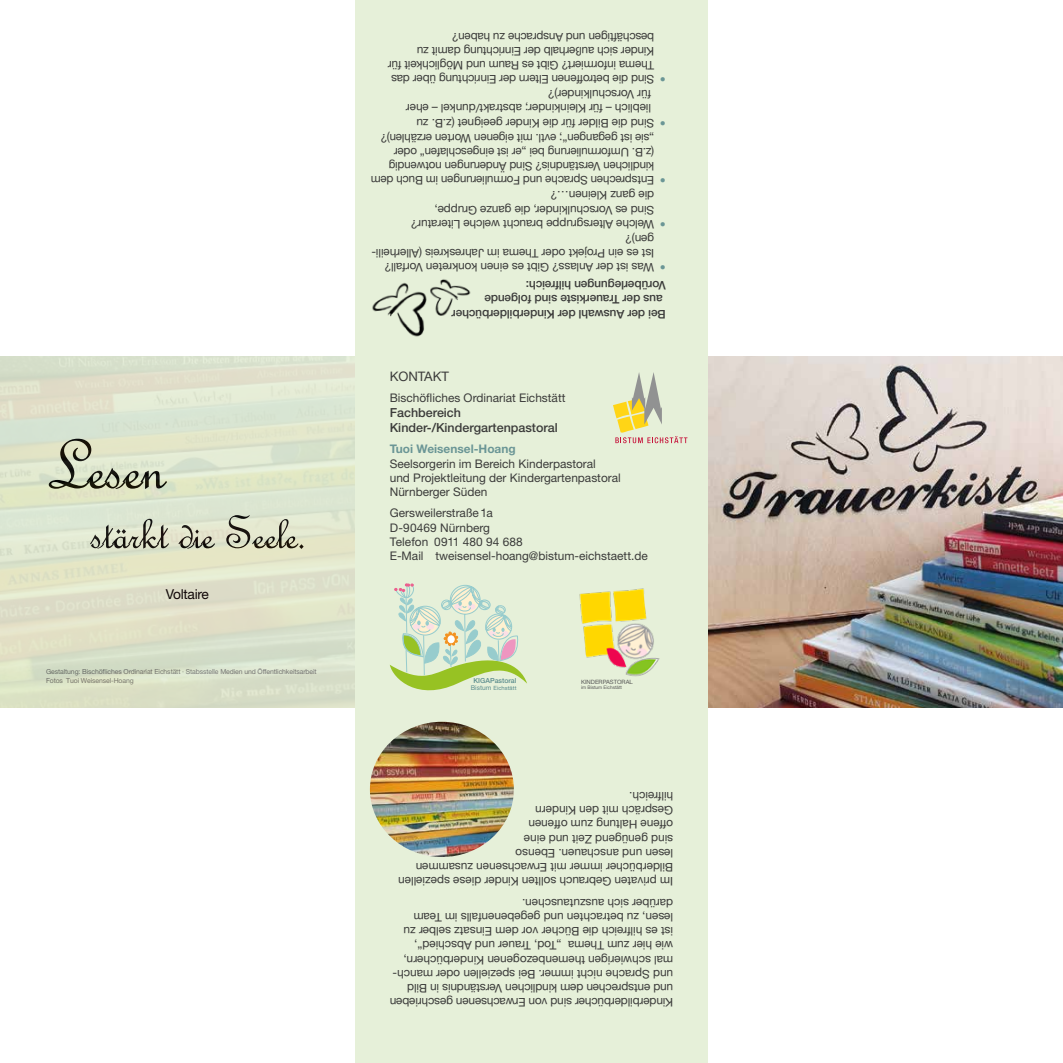
<style>
.page{position:relative;width:1063px;height:1063px;background:#fff}
.page>*{position:absolute;margin:0;border:0;box-sizing:border-box;transform-origin:0 0}
.t1{font:75px "French Script";letter-spacing:-.02em;color:#000}
.t2{font:50px "French Script";letter-spacing:-.02em;color:#000}
.t3{font:13.75px "Helvetica Neue LT";letter-spacing:-.02em;color:#000}
.t4{font:13.12px "Helvetica Neue LT";color:#3b3b3a}
.t5{font:500 12.5px/15px "Helvetica Neue LT";color:#3b3b3a}
.t6{font:11.88px/14.2px "Helvetica Neue LT";letter-spacing:-.01em;color:#3b3b3a}
.t7{font:500 11.88px/14.2px "Helvetica Neue LT";letter-spacing:-.01em;color:#3b3b3a}
.t8{font:700 11.88px "Helvetica Neue LT";color:#6b9696}
.t9{font:11.88px "Helvetica Neue LT";color:#6b9696}
.t10{font:6.88px/8.8px "Helvetica Neue LT";letter-spacing:-.015em;color:#6f6f6e}
.t11{font:500 6.88px "Helvetica Neue LT";color:#5a8c8d}
.t12{font:5.88px "Helvetica Neue LT";color:#565656}
.t13{font:5.75px "Helvetica Neue LT";letter-spacing:.01em;color:#5a8c8d}
.t14{font:4.75px "Helvetica Neue LT";color:#565656}
.s1{font-size:6.5px}
</style>
<div class="page">
<div style="left:358px;top:354px;width:350px;height:343px;background:#e6f0d9"></div>
<div style="left:338px;top:0;width:387px;height:354px;background:#e6f0d9"></div>
<div style="left:338px;top:697px;width:380px;height:366px;background:#e6f0d9"></div>
<img style="left:709px;top:356px;width:354px;height:353px">
<svg style="left:613px;top:372px;width:74px;height:71px"></svg>
<svg style="left:390px;top:584px;width:137px;height:106px"></svg>
<img style="left:579px;top:588px;width:81px;height:89px">
<img style="left:372px;top:279px;width:99px;height:58px">
<img style="left:370px;top:722px;width:144px;height:135px">
<img style="left:0;top:356px;width:354px;height:353px">
<div style="left:709px;top:709px;width:354px;height:354px;background:#fff"></div>
<div style="left:709px;top:0;width:354px;height:355px;background:#fff"></div>
<div style="left:0;top:709px;width:354px;height:354px;background:#fff"></div>
<div style="left:0;top:0;width:354px;height:355px;background:#fff"></div>
<h1 class="t1" style="left:45px;top:419px;width:122px">Lesen</h1>
<h2 class="t2" style="left:90px;top:502px;width:217px">stärkt die Seele.</h2>
<p class="t3" style="left:166px;top:586px;width:45px">Voltaire</p>
<p class="t10" style="left:46px;top:667px;width:272px">Gestaltung: Bischöfliches Ordinariat Eichstätt · Stabsstelle Medien und Öffentlichkeitsarbeit<br>Fotos Tuoi Weisensel-Hoang</p>
<p class="t6" style="left:654px;top:73px;width:268px;rotate:-180deg">Thema informiert? Gibt es Raum und Möglichkeit für<br>Kinder sich außerhalb der Einrichtung damit zu beschäftigen und Ansprache zu haben?</p>
<p class="t6" style="left:654px;top:116px;width:265px;line-height:14.6px;rotate:-180deg">lieblich – für Kleinkinder; abstrakt/dunkel – eher<br>für Vorschulkinder)?<br>Sind die betroffenen Eltern der Einrichtung über das</p>
<p class="t9" style="left:666px;top:87px;width:7px;rotate:-180deg">•</p>
<p class="t6" style="left:654px;top:174px;width:275px;rotate:-180deg">kindlichen Verständnis? Sind Änderungen notwendig (z.B. Umformulierung bei „er ist eingeschlafen“ oder „sie ist gegangen“; evtl. mit eigenen Worten erzählen)?<br>Sind die Bilder für die Kinder geeignet (z.B. zu</p>
<p class="t9" style="left:666px;top:130px;width:7px;rotate:-180deg">•</p>
<p class="t6" style="left:654px;top:217px;width:285px;line-height:14.6px;rotate:-180deg">Sind es Vorschulkinder, die ganze Gruppe,<br>die ganz Kleinen…?<br>Entsprechen Sprache und Formulierungen im Buch dem</p>
<p class="t9" style="left:666px;top:188px;width:7px;rotate:-180deg">•</p>
<p class="t6" style="left:654px;top:261px;width:284px;line-height:14.6px;rotate:-180deg">Ist es ein Projekt oder Thema im Jahreskreis (Allerheili&shy;gen)?<br>Welche Altersgruppe braucht welche Literatur?</p>
<p class="t9" style="left:666px;top:231px;width:7px;rotate:-180deg">•</p>
<p class="t6" style="left:654px;top:275px;width:271px;rotate:-180deg">Was ist der Anlass? Gibt es einen konkreten Vorfall?</p>
<p class="t9" style="left:666px;top:275px;width:7px;rotate:-180deg">•</p>
<p class="t7" style="left:666px;top:321px;width:216px;rotate:-180deg">Bei der Auswahl der Kinderbilderbücher aus der Trauerkiste sind folgende<br>Vorüberlegungen hilfreich:</p>
<p class="t4" style="left:390px;top:368px;width:61px">KONTAKT</p>
<p class="t6" style="left:390px;top:390px;width:177px">Bischöfliches Ordinariat Eichstätt</p>
<p class="t5" style="left:390px;top:405px;width:170px">Fachbereich<br>Kinder-/Kindergartenpastoral</p>
<p class="t8" style="left:390px;top:442px;width:127px">Tuoi Weisensel-Hoang</p>
<p class="t6" style="left:390px;top:456px;width:233px">Seelsorgerin im Bereich Kinderpastoral<br>und Projektleitung der Kindergartenpastoral<br>Nürnberger Süden</p>
<p class="t6" style="left:390px;top:506px;width:260px">Gersweilerstraße1a<br>D-90469 Nürnberg<br>Telefon 0911 480 94 688<br>E-Mail tweisensel-hoang@bistum-eichstaett.de</p>
<p class="t11" style="left:474px;top:676px;width:44px">KIGAPastoral</p>
<p class="t13" style="left:471px;top:685px;width:47px"><span class="s1">Bistum</span> Eichstätt</p>
<p class="t12" style="left:581px;top:678px;width:53px">KINDERPASTORAL</p>
<p class="t14" style="left:581px;top:684px;width:43px">im Bistum Eichstätt</p>
<p class="t6" style="left:673px;top:889px;width:276px;rotate:-180deg">Im privaten Gebrauch sollten Kinder diese speziellen<br>Bilderbücher immer mit Erwachsenen zusammen lesen und anschauen. Ebenso<br>sind genügend Zeit und eine<br>offene Haltung zum offenen<br>Gespräch mit den Kindern<br>hilfreich.</p>
<p class="t6" style="left:673px;top:1010px;width:285px;rotate:-180deg">Kinderbilderbücher sind von Erwachsenen geschrieben und entsprechen dem kindlichen Verständnis in Bild und Sprache nicht immer. Bei speziellen oder manch&shy;mal schwierigen themenbezogenen Kinderbüchern, wie hier zum Thema „Tod, Trauer und Abschied“,<br>ist es hilfreich die Bücher vor dem Einsatz selber zu lesen, zu betrachten und gegebenenfalls im Team darüber sich auszutauschen.</p>
</div>
